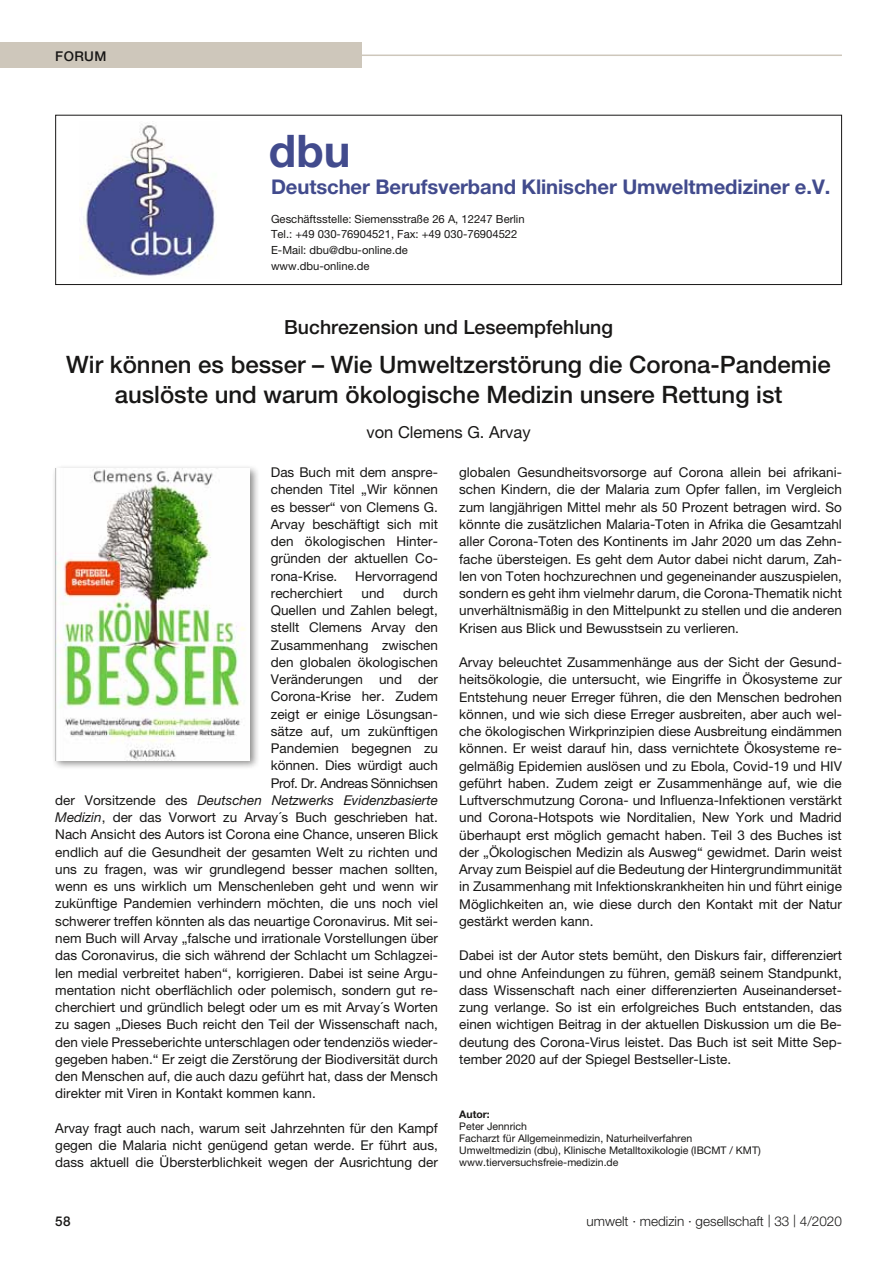
<style>
.page{position:relative;width:893px;height:1263px;background:#fff}
.page>*{position:absolute;margin:0;border:0;box-sizing:border-box;transform-origin:0 0}
.t1{font:700 45px "Helvetica Neue";color:#424b8d}
.t2{font:500 24px/30px "Helvetica Neue";color:#181716;text-align:center}
.t3{font:700 20.25px "Helvetica Neue";letter-spacing:-.005em;color:#424b8d}
.t4{font:500 19.5px "Helvetica Neue";color:#181716}
.t5{font:16.5px "Helvetica Neue";color:#181716}
.t6{font:13.5px/17.2px "Helvetica Neue";color:#181716;text-align:justify}
.t7{font:italic 13.5px "Helvetica Neue";color:#181716}
.t8{font:300 13.5px "Helvetica Neue";color:#181716}
.t9{font:13.5px "Helvetica Neue";letter-spacing:-.03em;color:#181716}
.t10{font:500 13.5px "Helvetica Neue";letter-spacing:.03em;color:#181716}
.t11{font:11.25px/15.8px "Helvetica Neue";color:#181716}
.t12{font:10.5px/12px "Helvetica Neue";color:#181716}
.t13{font:700 10.5px "Helvetica Neue";color:#181716}
.s1{font-style:normal}
.s2{font-style:italic}
.s3{font-size:16.8px}
</style>
<div class="page">
<hr style="left:361px;top:55px;width:481px;height:1px;background:#cec7bb">
<div style="left:0;top:43px;width:361px;height:25px;background:#cec7bb"></div>
<div style="left:55px;top:115px;width:787px;height:170px;border:1px solid #181716"></div>
<img style="left:79px;top:124px;width:137px;height:152px">
<div style="left:51px;top:464px;width:209px;height:306px;background:#181716;opacity:.5"></div>
<img style="left:55px;top:468px;width:195px;height:292px">
<p class="t10" style="left:55px;top:48px;width:53px">Forum</p>
<h1 class="t1" style="left:269px;top:123px;width:83px">dbu</h1>
<h3 class="t3" style="left:271px;top:174px;width:561px">Deutscher Berufsverband Klinischer Umweltmediziner e.V.</h3>
<p class="t11" style="left:271px;top:210px;width:255px">Geschäftsstelle: Siemensstraße 26 A, 12247 Berlin Tel.: +49 030-76904521, Fax: +49 030-76904522<br>E-Mail: dbu@dbu-online.de<br>www.dbu-online.de</p>
<h3 class="t4" style="left:284px;top:316px;width:330px">Buchrezension und Leseempfehlung</h3>
<h2 class="t2" style="left:66px;top:349px;width:766px">Wir können es besser – Wie Umweltzerstörung die Corona-Pandemie auslöste und warum ökologische Medizin unsere Rettung ist</h2>
<p class="t5" style="left:367px;top:422px;width:166px">von Clemens G. Arvay</p>
<p class="t6" style="left:271px;top:463px;width:169px">Das Buch mit dem anspre&shy;chenden Titel „Wir können es besser“ von Clemens G.<br>Arvay beschäftigt sich mit den ökologischen Hinter&shy;gründen der aktuellen Co&shy;rona-Krise.</p>
<p class="t6" style="left:459px;top:464px;width:384px">globalen Gesundheitsvorsorge auf Corona allein bei afrikani&shy;schen Kindern, die der Malaria zum Opfer fallen, im Vergleich zum langjährigen Mittel mehr als 50 Prozent betragen wird. So könnte die zusätzlichen Malaria-Toten in Afrika die Gesamtzahl aller Corona-Toten des Kontinents im Jahr 2020 um das Zehn&shy;fache übersteigen. Es geht dem Autor dabei nicht darum, Zah&shy;len von Toten hochzurechnen und gegeneinander auszuspielen, sondern es geht ihm vielmehr darum, die Corona-Thematik nicht unverhältnismäßig in den Mittelpunkt zu stellen und die anderen Krisen aus Blick und Bewusstsein zu verlieren.</p>
<p class="t6" style="left:459px;top:653px;width:384px">Arvay beleuchtet Zusammenhänge aus der Sicht der Gesund&shy;heitsökologie, die untersucht, wie Eingriffe in Ökosysteme zur Entstehung neuer Erreger führen, die den Menschen bedrohen können, und wie sich diese Erreger ausbreiten, aber auch wel&shy;che ökologischen Wirkprinzipien diese Ausbreitung eindämmen können. Er weist darauf hin, dass vernichtete Ökosysteme re&shy;gelmäßig Epidemien auslösen und zu Ebola, Covid-19 und HIV geführt haben. Zudem zeigt er Zusammenhänge auf, wie die Luftverschmutzung Corona- und Influenza-Infektionen verstärkt und Corona-Hotspots wie Norditalien, New York und Madrid überhaupt erst möglich gemacht haben. Teil 3 des Buches ist der „Ökologischen Medizin als Ausweg“ gewidmet. Darin weist Arvay zum Beispiel auf die Bedeutung der Hintergrundimmunität in Zusammenhang mit Infektionskrankheiten hin und führt einige Möglichkeiten an, wie diese durch den Kontakt mit der Natur gestärkt werden kann.</p>
<p class="t6" style="left:459px;top:947px;width:384px">Dabei ist der Autor stets bemüht, den Diskurs fair, differenziert und ohne Anfeindungen zu führen, gemäß seinem Standpunkt, dass Wissenschaft nach einer differenzierten Auseinanderset&shy;zung verlange. So ist ein erfolgreiches Buch entstanden, das einen wichtigen Beitrag in der aktuellen Diskussion um die Be&shy;deutung des Corona-Virus leistet. Das Buch ist seit Mitte Sep&shy;tember 2020 auf der Spiegel Bestseller-Liste.</p>
<p class="t6" style="left:355px;top:567px;width:84px">Hervorragend</p>
<p class="t6" style="left:271px;top:584px;width:73px">recherchiert</p>
<p class="t6" style="left:362px;top:584px;width:25px">und</p>
<p class="t6" style="left:403px;top:584px;width:36px">durch</p>
<p class="t6" style="left:271px;top:601px;width:169px">Quellen und Zahlen belegt,</p>
<p class="t6" style="left:271px;top:619px;width:169px">stellt Clemens Arvay den</p>
<p class="t6" style="left:271px;top:636px;width:169px">Zusammenhang zwischen</p>
<p class="t6" style="left:271px;top:653px;width:169px">den globalen ökologischen</p>
<p class="t6" style="left:271px;top:670px;width:169px">Veränderungen und der</p>
<p class="t6" style="left:271px;top:688px;width:169px">Corona-Krise her. Zudem</p>
<p class="t6" style="left:271px;top:705px;width:169px">zeigt er einige Lösungsan-</p>
<p class="t6" style="left:271px;top:722px;width:169px">sätze auf, um zukünftigen</p>
<p class="t6" style="left:271px;top:739px;width:169px">Pandemien begegnen zu</p>
<p class="t6" style="left:271px;top:757px;width:169px">können. Dies würdigt auch</p>
<p class="t9" style="left:271px;top:775px;width:169px">Prof. Dr. Andreas Sönnichsen</p>
<p class="t7" style="left:55px;top:792px;width:384px"><span class="s1">der Vorsitzende des</span> Deutschen Netzwerks Evidenzbasierte</p>
<p class="t6" style="left:55px;top:808px;width:384px"><span class="s2">Medizin</span>, der das Vorwort zu Arvay´s Buch geschrieben hat.</p>
<p class="t6" style="left:55px;top:826px;width:384px">Nach Ansicht des Autors ist Corona eine Chance, unseren Blick</p>
<p class="t6" style="left:55px;top:843px;width:384px">endlich auf die Gesundheit der gesamten Welt zu richten und</p>
<p class="t6" style="left:55px;top:860px;width:384px">uns zu fragen, was wir grundlegend besser machen sollten,</p>
<p class="t6" style="left:55px;top:877px;width:384px">wenn es uns wirklich um Menschenleben geht und wenn wir</p>
<p class="t6" style="left:55px;top:895px;width:384px">zukünftige Pandemien verhindern möchten, die uns noch viel</p>
<p class="t6" style="left:55px;top:912px;width:384px">schwerer treffen könnten als das neuartige Coronavirus. Mit sei-</p>
<p class="t6" style="left:55px;top:929px;width:384px">nem Buch will Arvay „falsche und irrationale Vorstellungen über</p>
<p class="t6" style="left:55px;top:947px;width:384px">das Coronavirus, die sich während der Schlacht um Schlagzei-</p>
<p class="t6" style="left:55px;top:964px;width:384px">len medial verbreitet haben“, korrigieren. Dabei ist seine Argu-</p>
<p class="t6" style="left:55px;top:981px;width:384px">mentation nicht oberflächlich oder polemisch, sondern gut re-</p>
<p class="t6" style="left:55px;top:998px;width:384px">cherchiert und gründlich belegt oder um es mit Arvay´s Worten</p>
<p class="t6" style="left:55px;top:1016px;width:384px">zu sagen „Dieses Buch reicht den Teil der Wissenschaft nach,</p>
<p class="t6" style="left:55px;top:1033px;width:384px">den viele Presseberichte unterschlagen oder tendenziös wieder-</p>
<p class="t6" style="left:55px;top:1050px;width:384px">gegeben haben.“ Er zeigt die Zerstörung der Biodiversität durch</p>
<p class="t6" style="left:55px;top:1067px;width:384px">den Menschen auf, die auch dazu geführt hat, dass der Mensch</p>
<p class="t6" style="left:55px;top:1085px;width:262px">direkter mit Viren in Kontakt kommen kann.</p>
<p class="t6" style="left:55px;top:1119px;width:384px">Arvay fragt auch nach, warum seit Jahrzehnten für den Kampf gegen die Malaria nicht genügend getan werde. Er führt aus, dass aktuell die Übersterblichkeit wegen der Ausrichtung der</p>
<p class="t13" style="left:459px;top:1108px;width:32px">Autor:</p>
<p class="t12" style="left:459px;top:1120px;width:303px">Peter Jennrich<br>Facharzt für Allgemeinmedizin, Naturheilverfahren Umweltmedizin (dbu), Klinische Metalltoxikologie (IBCMT / KMT) www.tierversuchsfreie-medizin.de</p>
<p class="t10" style="left:55px;top:1213px;width:17px">58</p>
<p class="t8" style="left:587px;top:1213px;width:257px">umwelt · medizin · gesellschaft <span class="s3">|</span> 33 <span class="s3">|</span> 4/2020</p>
</div>
